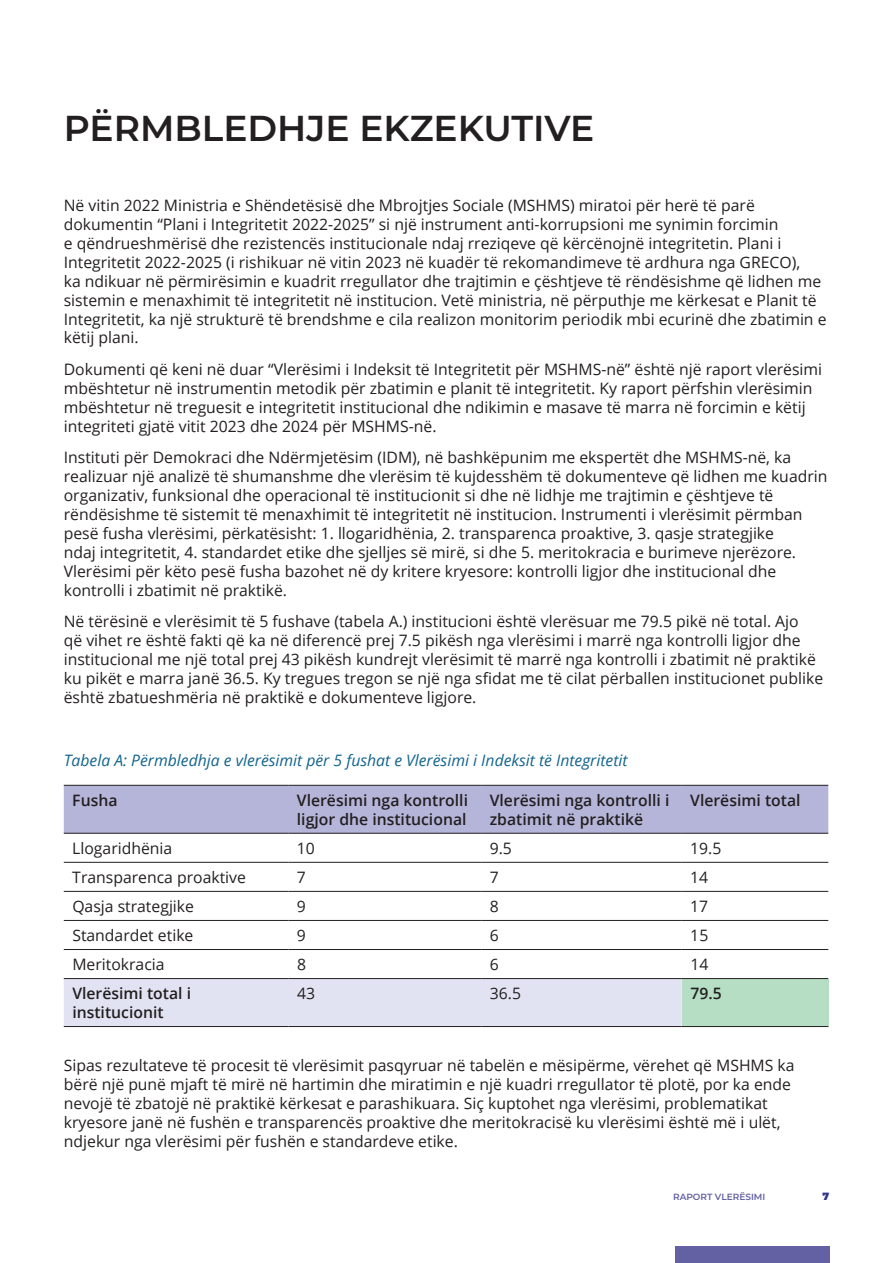
<style>
.page{position:relative;width:893px;height:1263px;background:#fff}
.page>*{position:absolute;margin:0;border:0;box-sizing:border-box;transform-origin:0 0}
.t1{font:600 36px "Montserrat";color:#231f20}
.t2{font:15.75px/18.9px "Open Sans";color:#231f20}
.t3{font:600 15.75px/18.9px "Open Sans";color:#231f20}
.t4{font:italic 15.75px "Open Sans";color:#13648e}
.t5{font:900 10.5px "Montserrat";color:#2d328b}
.t6{font:600 9px "Montserrat";color:#6360a4}
</style>
<div class="page">
<div style="left:675px;top:1246px;width:154px;height:17px;background:#6360a4"></div>
<div style="left:64px;top:786px;width:764px;height:47px;background:#b4b5d9"></div>
<div style="left:64px;top:979px;width:618px;height:47px;background:#e2e3f2"></div>
<div style="left:682px;top:978px;width:146px;height:48px;background:#b6dec4"></div>
<hr style="left:64px;top:785px;width:224px;height:1px;background:#231f20">
<hr style="left:288px;top:785px;width:193px;height:1px;background:#231f20">
<hr style="left:481px;top:785px;width:201px;height:1px;background:#231f20">
<hr style="left:682px;top:785px;width:146px;height:1px;background:#231f20">
<hr style="left:64px;top:833px;width:224px;height:1px;background:#231f20">
<hr style="left:288px;top:833px;width:193px;height:1px;background:#231f20">
<hr style="left:481px;top:833px;width:201px;height:1px;background:#231f20">
<hr style="left:682px;top:833px;width:146px;height:1px;background:#231f20">
<hr style="left:64px;top:862px;width:224px;height:1px;background:#231f20">
<hr style="left:288px;top:862px;width:193px;height:1px;background:#231f20">
<hr style="left:481px;top:862px;width:201px;height:1px;background:#231f20">
<hr style="left:682px;top:862px;width:146px;height:1px;background:#231f20">
<hr style="left:64px;top:891px;width:224px;height:1px;background:#231f20">
<hr style="left:288px;top:891px;width:193px;height:1px;background:#231f20">
<hr style="left:481px;top:891px;width:201px;height:1px;background:#231f20">
<hr style="left:682px;top:891px;width:146px;height:1px;background:#231f20">
<hr style="left:64px;top:920px;width:224px;height:1px;background:#231f20">
<hr style="left:288px;top:920px;width:193px;height:1px;background:#231f20">
<hr style="left:481px;top:920px;width:201px;height:1px;background:#231f20">
<hr style="left:682px;top:920px;width:146px;height:1px;background:#231f20">
<hr style="left:64px;top:949px;width:224px;height:1px;background:#231f20">
<hr style="left:288px;top:949px;width:193px;height:1px;background:#231f20">
<hr style="left:481px;top:949px;width:201px;height:1px;background:#231f20">
<hr style="left:682px;top:949px;width:146px;height:1px;background:#231f20">
<hr style="left:64px;top:978px;width:224px;height:1px;background:#231f20">
<hr style="left:288px;top:978px;width:193px;height:1px;background:#231f20">
<hr style="left:481px;top:978px;width:201px;height:1px;background:#231f20">
<hr style="left:682px;top:978px;width:146px;height:1px;background:#231f20">
<hr style="left:64px;top:1026px;width:224px;height:1px;background:#231f20">
<hr style="left:288px;top:1026px;width:193px;height:1px;background:#231f20">
<hr style="left:481px;top:1026px;width:201px;height:1px;background:#231f20">
<hr style="left:682px;top:1026px;width:146px;height:1px;background:#231f20">
<h1 class="t1" style="left:64px;top:103px;width:532px">PËRMBLEDHJE EKZEKUTIVE</h1>
<p class="t2" style="left:64px;top:196px;width:764px">Në vitin 2022 Ministria e Shëndetësisë dhe Mbrojtjes Sociale (MSHMS) miratoi për herë të parë dokumentin “Plani i Integritetit 2022-2025” si një instrument anti-korrupsioni me synimin forcimin<br>e qëndrueshmërisë dhe rezistencës institucionale ndaj rreziqeve që kërcënojnë integritetin. Plani i Integritetit 2022-2025 (i rishikuar në vitin 2023 në kuadër të rekomandimeve të ardhura nga GRECO),<br>ka ndikuar në përmirësimin e kuadrit rregullator dhe trajtimin e çështjeve të rëndësishme që lidhen me sistemin e menaxhimit të integritetit në institucion. Vetë ministria, në përputhje me kërkesat e Planit të Integritetit, ka një strukturë të brendshme e cila realizon monitorim periodik mbi ecurinë dhe zbatimin e këtij plani.</p>
<p class="t2" style="left:64px;top:359px;width:760px">Dokumenti që keni në duar “Vlerësimi i Indeksit të Integritetit për MSHMS-në” është një raport vlerësimi mbështetur në instrumentin metodik për zbatimin e planit të integritetit. Ky raport përfshin vlerësimin mbështetur në treguesit e integritetit institucional dhe ndikimin e masave të marra në forcimin e këtij integriteti gjatë vitit 2023 dhe 2024 për MSHMS-në.</p>
<p class="t2" style="left:64px;top:448px;width:765px">Instituti për Demokraci dhe Ndërmjetësim (IDM), në bashkëpunim me ekspertët dhe MSHMS-në, ka realizuar një analizë të shumanshme dhe vlerësim të kujdesshëm të dokumenteve që lidhen me kuadrin organizativ, funksional dhe operacional të institucionit si dhe në lidhje me trajtimin e çështjeve të rëndësishme të sistemit të menaxhimit të integritetit në institucion. Instrumenti i vlerësimit përmban pesë fusha vlerësimi, përkatësisht: 1. llogaridhënia, 2. transparenca proaktive, 3. qasje strategjike<br>ndaj integritetit, 4. standardet etike dhe sjelljes së mirë, si dhe 5. meritokracia e burimeve njerëzore.<br>Vlerësimi për këto pesë fusha bazohet në dy kritere kryesore: kontrolli ligjor dhe institucional dhe kontrolli i zbatimit në praktikë.</p>
<p class="t2" style="left:64px;top:612px;width:761px">Në tërësinë e vlerësimit të 5 fushave (tabela A.) institucioni është vlerësuar me 79.5 pikë në total. Ajo<br>që vihet re është fakti që ka në diferencë prej 7.5 pikësh nga vlerësimi i marrë nga kontrolli ligjor dhe institucional me një total prej 43 pikësh kundrejt vlerësimit të marrë nga kontrolli i zbatimit në praktikë ku pikët e marra janë 36.5. Ky tregues tregon se një nga sfidat me të cilat përballen institucionet publike është zbatueshmëria në praktikë e dokumenteve ligjore.</p>
<p class="t4" style="left:64px;top:750px;width:565px">Tabela A: Përmbledhja e vlerësimit për 5 fushat e Vlerësimi i Indeksit të Integritetit</p>
<p class="t3" style="left:72px;top:790px;width:47px">Fusha</p>
<p class="t3" style="left:297px;top:790px;width:173px">Vlerësimi nga kontrolli ligjor dhe institucional</p>
<p class="t3" style="left:490px;top:790px;width:181px">Vlerësimi nga kontrolli i zbatimit në praktikë</p>
<p class="t3" style="left:690px;top:790px;width:112px">Vlerësimi total</p>
<p class="t2" style="left:72px;top:838px;width:102px">Llogaridhënia</p>
<p class="t2" style="left:297px;top:838px;width:20px">10</p>
<p class="t2" style="left:490px;top:838px;width:24px">9.5</p>
<p class="t2" style="left:690px;top:838px;width:33px">19.5</p>
<p class="t2" style="left:72px;top:867px;width:175px">Transparenca proaktive</p>
<p class="t2" style="left:297px;top:867px;width:11px">7</p>
<p class="t2" style="left:490px;top:867px;width:11px">7</p>
<p class="t2" style="left:690px;top:867px;width:20px">14</p>
<p class="t2" style="left:72px;top:896px;width:123px">Qasja strategjike</p>
<p class="t2" style="left:297px;top:896px;width:11px">9</p>
<p class="t2" style="left:490px;top:896px;width:11px">8</p>
<p class="t2" style="left:690px;top:896px;width:20px">17</p>
<p class="t2" style="left:72px;top:925px;width:123px">Standardet etike</p>
<p class="t2" style="left:297px;top:925px;width:11px">9</p>
<p class="t2" style="left:490px;top:925px;width:11px">6</p>
<p class="t2" style="left:690px;top:925px;width:20px">15</p>
<p class="t2" style="left:72px;top:954px;width:94px">Meritokracia</p>
<p class="t2" style="left:297px;top:954px;width:11px">8</p>
<p class="t2" style="left:490px;top:954px;width:11px">6</p>
<p class="t2" style="left:690px;top:954px;width:20px">14</p>
<p class="t3" style="left:72px;top:984px;width:120px">Vlerësimi total i institucionit</p>
<p class="t2" style="left:297px;top:983px;width:20px">43</p>
<p class="t2" style="left:490px;top:983px;width:33px">36.5</p>
<p class="t3" style="left:690px;top:984px;width:33px">79.5</p>
<p class="t2" style="left:64px;top:1056px;width:732px">Sipas rezultateve të procesit të vlerësimit pasqyruar në tabelën e mësipërme, vërehet që MSHMS ka bërë një punë mjaft të mirë në hartimin dhe miratimin e një kuadri rregullator të plotë, por ka ende nevojë të zbatojë në praktikë kërkesat e parashikuara. Siç kuptohet nga vlerësimi, problematikat kryesore janë në fushën e transparencës proaktive dhe meritokracisë ku vlerësimi është më i ulët, ndjekur nga vlerësimi për fushën e standardeve etike.</p>
<p class="t6" style="left:673px;top:1190px;width:94px">RAPORT VLERËSIMI</p>
<p class="t5" style="left:822px;top:1188px;width:8px">7</p>
</div>
